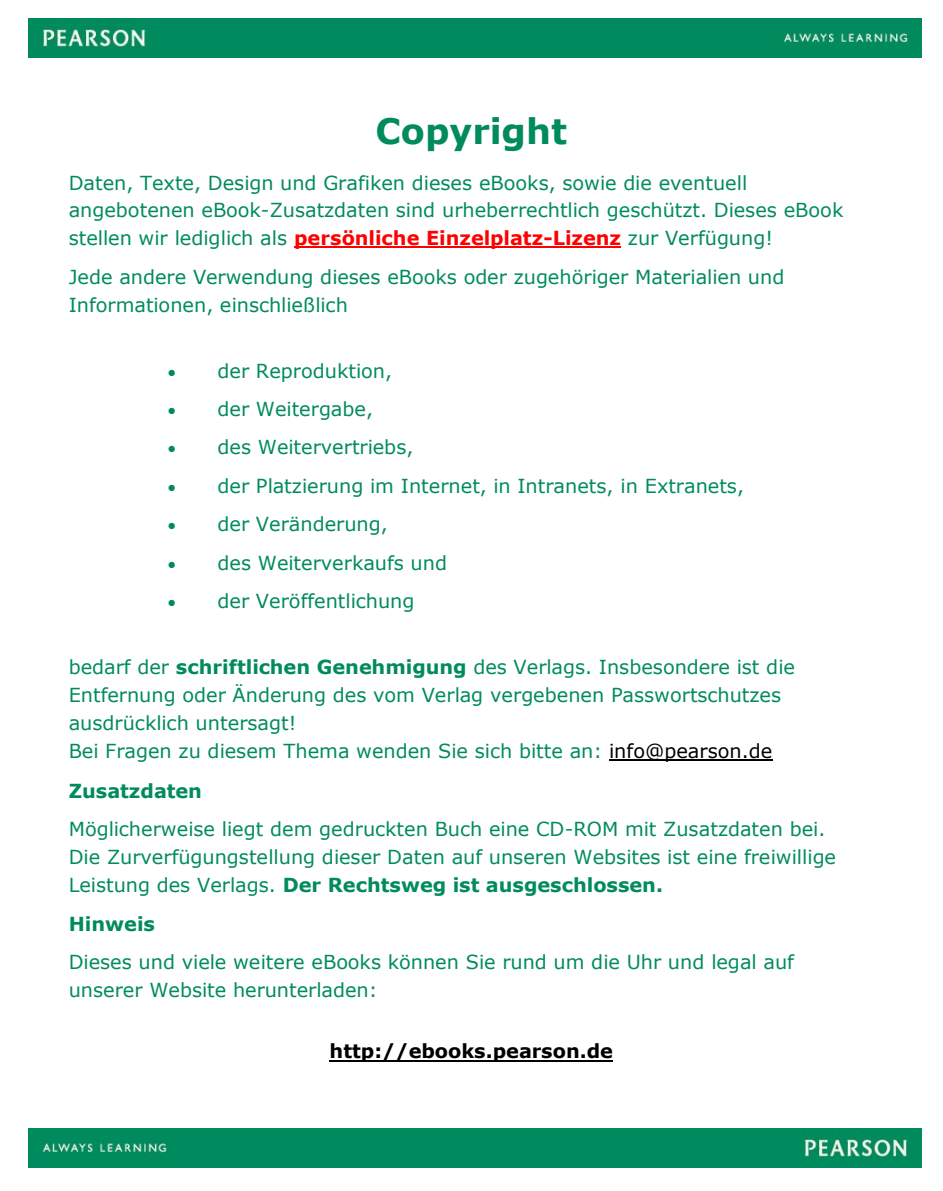
<style>
.page{position:relative;width:943px;height:1191px;background:#fff}
.page>*{position:absolute;margin:0;border:0;box-sizing:border-box;transform-origin:0 0}
.t1{font:700 35px "Verdana";color:#008b5e}
.t2{font:19.25px/27.8px "Verdana";color:#008b5e}
.t3{font:700 19.25px "Verdana";color:#000}
.t4{font:700 19.25px "Verdana";color:#008b5e}
.s1{font-weight:700;color:#f00}
.s2{font-weight:700}
.s3{color:#000}
</style>
<div class="page">
<hr style="left:294px;top:246px;width:327px;height:2px;background:#f00">
<hr style="left:609px;top:759px;width:163px;height:1px;background:#000">
<hr style="left:329px;top:1059px;width:284px;height:2px;background:#000">
<div style="left:28px;top:19px;width:893px;height:39px;background:#008b5e"></div>
<img style="left:28px;top:1128px;width:893px;height:39px">
<p class="t1" style="left:375px;top:109px;width:193px">Copyright</p>
<p class="t2" style="left:69px;top:168px;width:776px">Daten, Texte, Design und Grafiken dieses eBooks, sowie die eventuell angebotenen eBook-Zusatzdaten sind urheberrechtlich geschützt. Dieses eBook stellen wir lediglich als <span class="s1">persönliche Einzelplatz-Lizenz</span> zur Verfügung!</p>
<p class="t2" style="left:69px;top:262px;width:717px">Jede andere Verwendung dieses eBooks oder zugehöriger Materialien und<br>Informationen, einschließlich</p>
<p class="t2" style="left:168px;top:356px;width:225px">• der Reproduktion,</p>
<p class="t2" style="left:168px;top:394px;width:207px">• der Weitergabe,</p>
<p class="t2" style="left:168px;top:433px;width:247px">• des Weitervertriebs,</p>
<p class="t2" style="left:168px;top:471px;width:577px">• der Platzierung im Internet, in Intranets, in Extranets,</p>
<p class="t2" style="left:168px;top:509px;width:221px">• der Veränderung,</p>
<p class="t2" style="left:168px;top:548px;width:281px">• des Weiterverkaufs und</p>
<p class="t2" style="left:168px;top:586px;width:248px">• der Veröffentlichung</p>
<p class="t2" style="left:69px;top:652px;width:727px">bedarf der <span class="s2">schriftlichen Genehmigung</span> des Verlags. Insbesondere ist die Entfernung oder Änderung des vom Verlag vergebenen Passwortschutzes ausdrücklich untersagt!<br>Bei Fragen zu diesem Thema wenden Sie sich bitte an: <span class="s3">info@pearson.de</span></p>
<p class="t4" style="left:69px;top:779px;width:135px">Zusatzdaten</p>
<p class="t2" style="left:69px;top:814px;width:769px">Möglicherweise liegt dem gedruckten Buch eine CD-ROM mit Zusatzdaten bei.<br>Die Zurverfügungstellung dieser Daten auf unseren Websites ist eine freiwillige<br>Leistung des Verlags. <span class="s2">Der Rechtsweg ist ausgeschlossen.</span></p>
<p class="t4" style="left:69px;top:911px;width:88px">Hinweis</p>
<p class="t2" style="left:69px;top:947px;width:727px">Dieses und viele weitere eBooks können Sie rund um die Uhr und legal auf unserer Website herunterladen:</p>
<p class="t3" style="left:329px;top:1039px;width:285px">http://ebooks.pearson.de</p>
</div>
